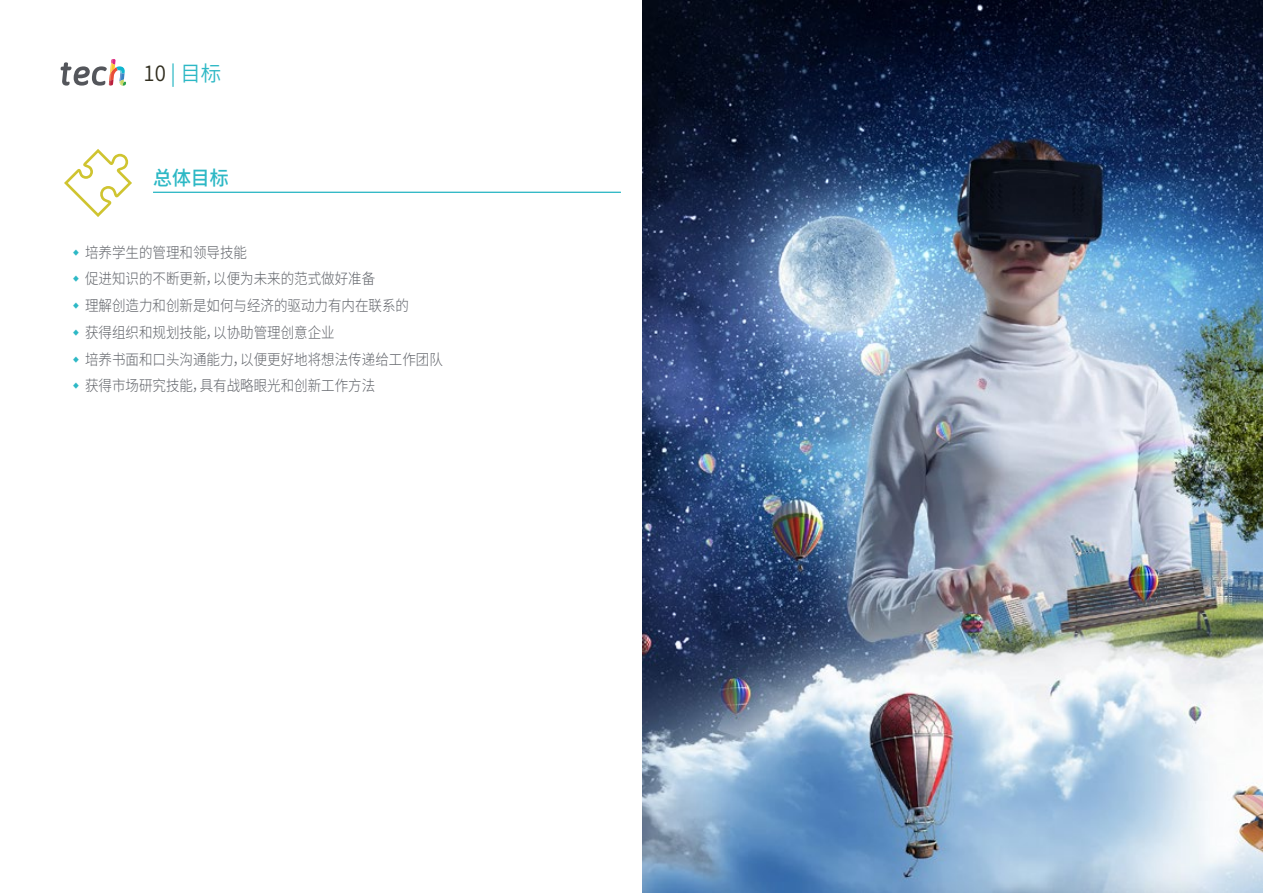
<style>
.page{position:relative;width:1263px;height:893px;background:#fff}
.page>*{position:absolute;margin:0;border:0;box-sizing:border-box;transform-origin:0 0}
.t1{font:21px "Source Han Sans CN";color:#2db8c5}
.t2{font:500 19.5px "Source Han Sans CN";color:#2db8c5}
.t3{font:300 15px/26.7px "Source Han Sans CN";color:#61646a;scale:.9 1}
.s1{color:#312e20}
</style>
<div class="page">
<hr style="left:153px;top:192px;width:468px;height:1px;background:#2db8c5">
<svg style="left:64px;top:149px;width:68px;height:68px"></svg>
<img style="left:642px;top:0;width:621px;height:893px">
<svg style="left:61px;top:59px;width:65px;height:27px"></svg>
<h1 class="t1" style="left:144px;top:61px;width:79px"><span class="s1">10</span> | 目标</h1>
<h2 class="t2" style="left:153px;top:167px;width:77px">总体目标</h2>
<p class="t3" style="left:85px;top:239px;width:399px">培养学生的管理和领导技能<br>促进知识的不断更新，以便为未来的范式做好准备<br>理解创造力和创新是如何与经济的驱动力有内在联系的<br>获得组织和规划技能，以协助管理创意企业<br>培养书面和口头沟通能力，以便更好地将想法传递给工作团队获得市场研究技能，具有战略眼光和创新工作方法</p>
</div>
